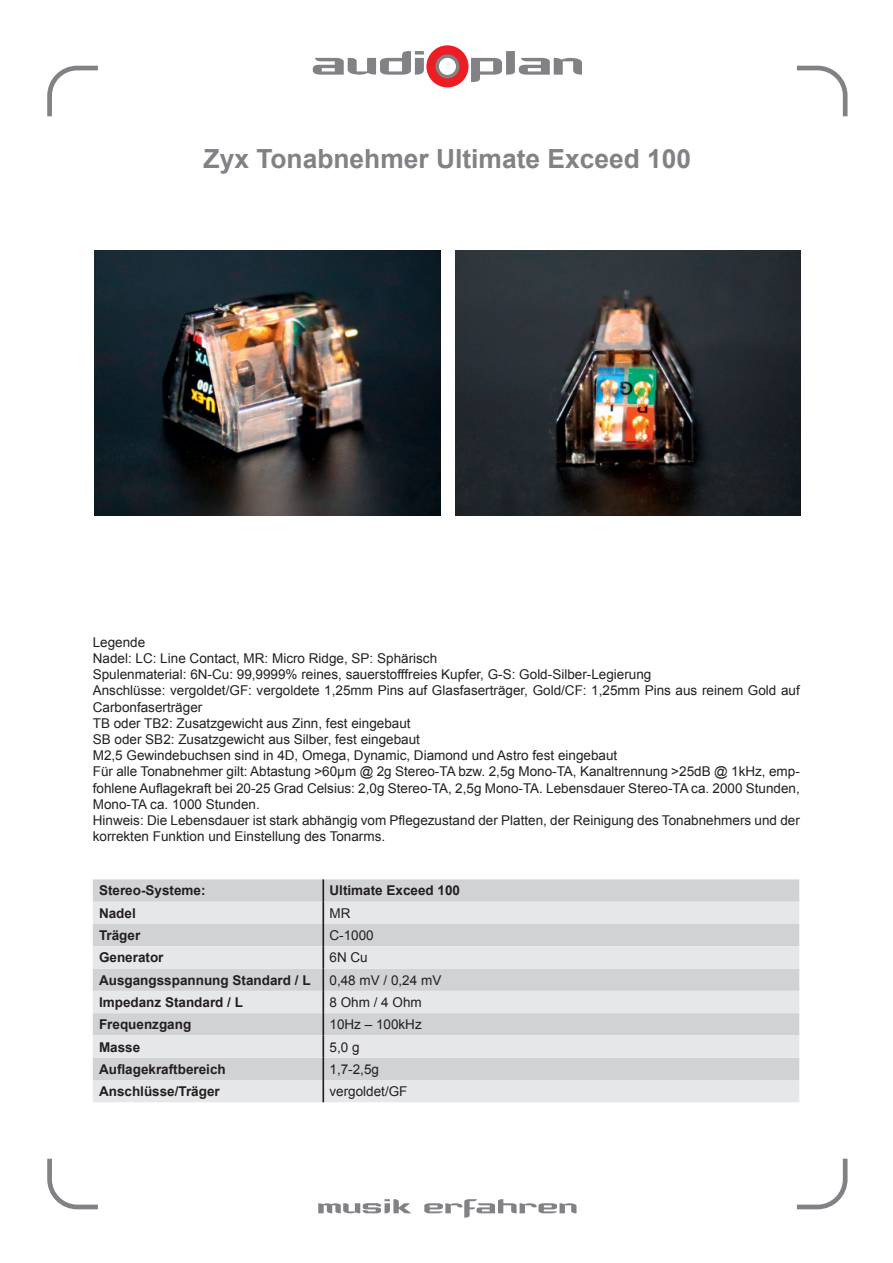
<style>
.page{position:relative;width:893px;height:1263px;background:#fff}
.page>*{position:absolute;margin:0;border:0;box-sizing:border-box;transform-origin:0 0}
.t1{font:700 26.4px "Arial";color:#808285}
.t2{font:13.5px/16.2px "Arial";color:#231f20}
.t3{font:700 13.5px "Arial";color:#231f20}
</style>
<div class="page">
<svg style="left:313px;top:45px;width:269px;height:42px"></svg>
<svg style="left:318px;top:1199px;width:93px;height:14px"></svg>
<svg style="left:424px;top:1199px;width:152px;height:18px"></svg>
<svg style="left:47px;top:66px;width:51px;height:50px"></svg>
<svg style="left:797px;top:1159px;width:50px;height:50px"></svg>
<svg style="left:797px;top:66px;width:50px;height:50px"></svg>
<svg style="left:47px;top:1159px;width:51px;height:50px"></svg>
<svg style="left:93px;top:879px;width:706px;height:23px;background:#d2d3d5"></svg>
<svg style="left:93px;top:902px;width:706px;height:200px;background:#dcdddf"></svg>
<hr style="left:322px;top:879px;width:2px;height:23px;background:#231f20">
<hr style="left:322px;top:902px;width:2px;height:22px;background:#231f20">
<hr style="left:322px;top:924px;width:2px;height:22px;background:#231f20">
<hr style="left:322px;top:946px;width:2px;height:22px;background:#231f20">
<hr style="left:322px;top:968px;width:2px;height:23px;background:#231f20">
<hr style="left:322px;top:991px;width:2px;height:22px;background:#231f20">
<hr style="left:322px;top:1013px;width:2px;height:22px;background:#231f20">
<hr style="left:322px;top:1035px;width:2px;height:23px;background:#231f20">
<hr style="left:322px;top:1058px;width:2px;height:22px;background:#231f20">
<hr style="left:322px;top:1080px;width:2px;height:22px;background:#231f20">
<img style="left:95px;top:251px;width:346px;height:264px">
<img style="left:455px;top:251px;width:346px;height:264px">
<h1 class="t1" style="left:204px;top:141px;width:489px">Zyx Tonabnehmer Ultimate Exceed 100</h1>
<p class="t2" style="left:93px;top:634px;width:709px">Legende<br>Nadel: LC: Line Contact, MR: Micro Ridge, SP: Sphärisch<br>Spulenmaterial: 6N-Cu: 99,9999% reines, sauerstofffreies Kupfer, G-S: Gold-Silber-Legierung<br>Anschlüsse: vergoldet/GF: vergoldete 1,25mm Pins auf Glasfaserträger, Gold/CF: 1,25mm Pins aus reinem Gold auf Carbonfaserträger<br>TB oder TB2: Zusatzgewicht aus Zinn, fest eingebaut<br>SB oder SB2: Zusatzgewicht aus Silber, fest eingebaut<br>M2,5 Gewindebuchsen sind in 4D, Omega, Dynamic, Diamond und Astro fest eingebaut<br>Für alle Tonabnehmer gilt: Abtastung &gt;60µm @ 2g Stereo-TA bzw. 2,5g Mono-TA, Kanaltrennung &gt;25dB @ 1kHz, emp&shy;fohlene Auflagekraft bei 20-25 Grad Celsius: 2,0g Stereo-TA, 2,5g Mono-TA. Lebensdauer Stereo-TA ca. 2000 Stunden, Mono-TA ca. 1000 Stunden.<br>Hinweis: Die Lebensdauer ist stark abhängig vom Pflegezustand der Platten, der Reinigung des Tonabnehmers und der korrekten Funktion und Einstellung des Tonarms.</p>
<p class="t3" style="left:99px;top:882px;width:108px">Stereo-Systeme:</p>
<p class="t3" style="left:329px;top:882px;width:132px">Ultimate Exceed 100</p>
<p class="t3" style="left:99px;top:904px;width:38px">Nadel</p>
<p class="t2" style="left:329px;top:905px;width:22px">MR</p>
<p class="t3" style="left:99px;top:926px;width:43px">Träger</p>
<p class="t2" style="left:329px;top:927px;width:46px">C-1000</p>
<p class="t3" style="left:99px;top:949px;width:66px">Generator</p>
<p class="t2" style="left:329px;top:950px;width:40px">6N Cu</p>
<p class="t3" style="left:99px;top:971px;width:213px">Ausgangsspannung Standard / L</p>
<p class="t2" style="left:329px;top:972px;width:113px">0,48 mV / 0,24 mV</p>
<p class="t3" style="left:99px;top:993px;width:146px">Impedanz Standard / L</p>
<p class="t2" style="left:329px;top:994px;width:94px">8 Ohm / 4 Ohm</p>
<p class="t3" style="left:99px;top:1015px;width:94px">Frequenzgang</p>
<p class="t2" style="left:329px;top:1016px;width:94px">10Hz – 100kHz</p>
<p class="t3" style="left:99px;top:1038px;width:43px">Masse</p>
<p class="t2" style="left:329px;top:1039px;width:32px">5,0 g</p>
<p class="t3" style="left:99px;top:1060px;width:128px">Auflagekraftbereich</p>
<p class="t2" style="left:329px;top:1061px;width:51px">1,7-2,5g</p>
<p class="t3" style="left:99px;top:1082px;width:122px">Anschlüsse/Träger</p>
<p class="t2" style="left:329px;top:1083px;width:80px">vergoldet/GF</p>
</div>
